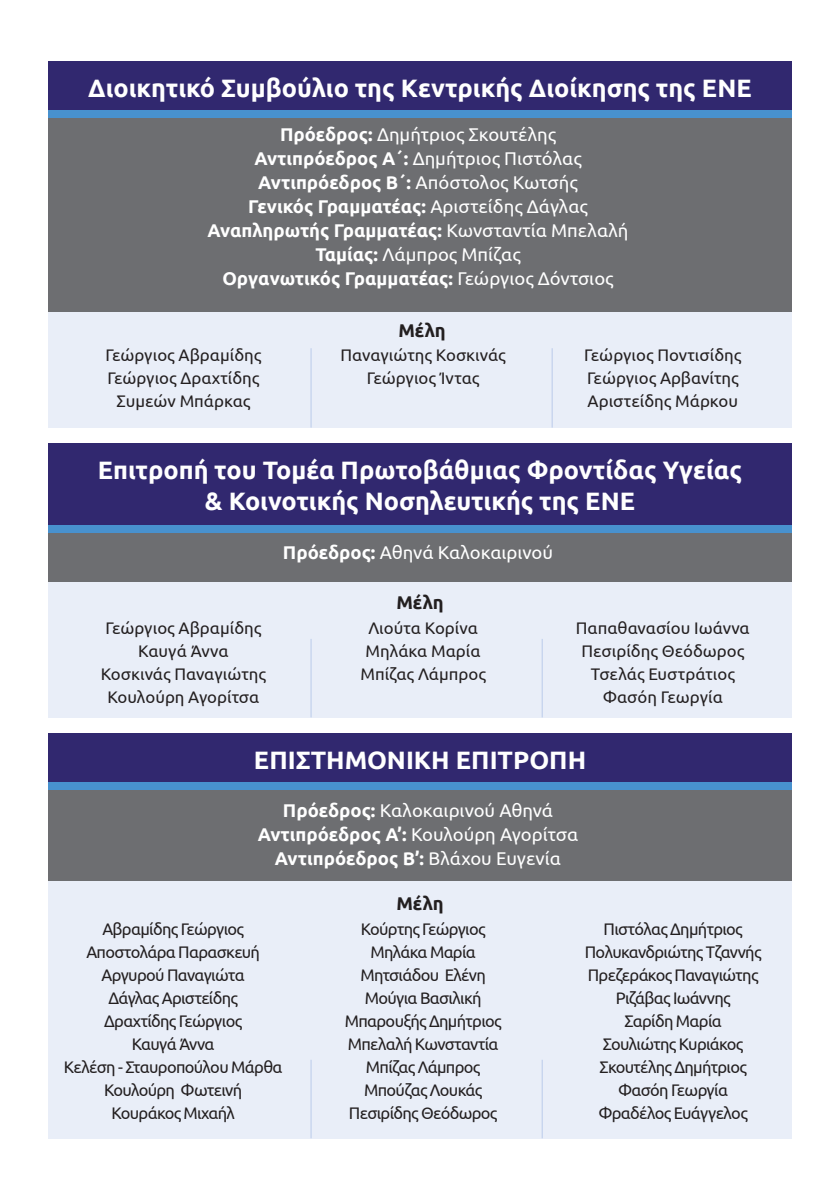
<style>
.page{position:relative;width:840px;height:1191px;background:#fff}
.page>*{position:absolute;margin:0;border:0;box-sizing:border-box;transform-origin:0 0}
.t1{font:700 25.2px/30.2px "Ubuntu";color:#fff;text-align:center}
.t2{font:18.4px/24px "Ubuntu";color:#fff;text-align:center}
.t3{font:700 18.4px "Ubuntu";color:#231f20}
.t4{font:16.8px/23px "Ubuntu";letter-spacing:-.04em;color:#231f20;text-align:center}
.t5{font:16.8px/23px "Ubuntu";color:#231f20;text-align:center}
.s1{font-weight:700}
</style>
<div class="page">
<div style="left:48px;top:311px;width:743px;height:116px;background:#e9eef8"></div>
<div style="left:48px;top:581px;width:743px;height:136px;background:#e9eef8"></div>
<div style="left:48px;top:863px;width:743px;height:275px;background:#e9eef8"></div>
<div style="left:48px;top:103px;width:743px;height:208px;background:#6d6e71"></div>
<div style="left:48px;top:520px;width:743px;height:61px;background:#6d6e71"></div>
<div style="left:48px;top:789px;width:743px;height:91px;background:#6d6e71"></div>
<div style="left:48px;top:61px;width:743px;height:53px;background:#31286f"></div>
<div style="left:48px;top:444px;width:743px;height:86px;background:#31286f"></div>
<div style="left:48px;top:733px;width:743px;height:53px;background:#31286f"></div>
<hr style="left:310px;top:348px;width:1px;height:79px;background:#c8d5ee">
<hr style="left:310px;top:639px;width:1px;height:78px;background:#c8d5ee">
<hr style="left:310px;top:1059px;width:1px;height:79px;background:#c8d5ee">
<hr style="left:551px;top:348px;width:1px;height:79px;background:#c8d5ee">
<hr style="left:541px;top:639px;width:1px;height:78px;background:#c8d5ee">
<hr style="left:541px;top:1059px;width:1px;height:79px;background:#c8d5ee">
<div style="left:48px;top:111px;width:743px;height:7px;background:#4891ce"></div>
<div style="left:48px;top:526px;width:743px;height:7px;background:#4891ce"></div>
<div style="left:48px;top:782px;width:743px;height:8px;background:#4891ce"></div>
<h1 class="t1" style="left:88px;top:72px;width:664px">Διοικητικό Συμβούλιο της Κεντρικής Διοίκησης της ΕΝΕ</h1>
<p class="t2" style="left:207px;top:122px;width:422px"><span class="s1">Πρόεδρος:</span> Δημήτριος Σκουτέλης<br><span class="s1">Αντιπρόεδρος Α΄:</span> Δημήτριος Πιστόλας <span class="s1">Αντιπρόεδρος Β΄:</span> Απόστολος Κωτσής<br><span class="s1">Γενικός Γραμματέας:</span> Αριστείδης Δάγλας <span class="s1">Αναπληρωτής Γραμματέας:</span> Κωνσταντία Μπελαλή <span class="s1">Ταμίας:</span> Λάμπρος Μπίζας<br><span class="s1">Οργανωτικός Γραμματέας:</span> Γεώργιος Δόντσιος</p>
<p class="t3" style="left:398px;top:319px;width:49px">Μέλη</p>
<p class="t5" style="left:105px;top:343px;width:157px">Γεώργιος Αβραμίδης<br>Γεώργιος Δραχτίδης<br>Συμεών Μπάρκας</p>
<p class="t5" style="left:340px;top:343px;width:167px">Παναγιώτης Κοσκινάς<br>Γεώργιος Ίντας</p>
<p class="t5" style="left:584px;top:343px;width:158px;text-align:left">Γεώργιος Ποντισίδης<br>Γεώργιος Αρβανίτης<br>Αριστείδης Μάρκου</p>
<h1 class="t1" style="left:98px;top:455px;width:645px">Επιτροπή του Τομέα Πρωτοβάθμιας Φροντίδας Υγείας &amp; Κοινοτικής Νοσηλευτικής της ΕΝΕ</h1>
<p class="t2" style="left:283px;top:540px;width:271px"><span class="s1">Πρόεδρος:</span> Αθηνά Καλοκαιρινού</p>
<p class="t3" style="left:396px;top:591px;width:49px">Μέλη</p>
<p class="t5" style="left:101px;top:616px;width:167px">Γεώργιος Αβραμίδης<br>Καυγά Άννα<br>Κοσκινάς Παναγιώτης<br>Κουλούρη Αγορίτσα</p>
<p class="t5" style="left:360px;top:616px;width:127px">Λιούτα Κορίνα<br>Μηλάκα Μαρία<br>Μπίζας Λάμπρος</p>
<p class="t5" style="left:575px;top:616px;width:175px">Παπαθανασίου Ιωάννα<br>Πεσιρίδης Θεόδωρος<br>Τσελάς Ευστράτιος<br>Φασόη Γεωργία</p>
<h1 class="t1" style="left:254px;top:744px;width:333px">ΕΠΙΣΤΗΜΟΝΙΚΗ ΕΠΙΤΡΟΠΗ</h1>
<p class="t2" style="left:257px;top:797px;width:322px"><span class="s1">Πρόεδρος:</span> Καλοκαιρινού Αθηνά<br><span class="s1">Αντιπρόεδρος Α’:</span> Κουλούρη Αγορίτσα<br><span class="s1">Αντιπρόεδρος Β’:</span> Βλάχου Ευγενία</p>
<p class="t3" style="left:396px;top:892px;width:49px">Μέλη</p>
<p class="t4" style="left:64px;top:917px;width:220px">Αβραμίδης Γεώργιος<br>Αποστολάρα Παρασκευή<br>Αργυρού Παναγιώτα<br>Δάγλας Αριστείδης<br>Δραχτίδης Γεώργιος<br>Καυγά Άννα<br>Κελέση - Σταυροπούλου Μάρθα<br>Κουλούρη Φωτεινή<br>Κουράκος Μιχαήλ</p>
<p class="t4" style="left:344px;top:917px;width:158px">Κούρτης Γεώργιος<br>Μηλάκα Μαρία<br>Μητσιάδου Ελένη<br>Μούγια Βασιλική<br>Μπαρουξής Δημήτριος<br>Μπελαλή Κωνσταντία<br>Μπίζας Λάμπρος<br>Μπούζας Λουκάς<br>Πεσιρίδης Θεόδωρος</p>
<p class="t4" style="left:584px;top:917px;width:178px">Πιστόλας Δημήτριος<br>Πολυκανδριώτης Τζαννής<br>Πρεζεράκος Παναγιώτης<br>Ριζάβας Ιωάννης<br>Σαρίδη Μαρία<br>Σουλιώτης Κυριάκος<br>Σκουτέλης Δημήτριος<br>Φασόη Γεωργία<br>Φραδέλος Ευάγγελος</p>
</div>
